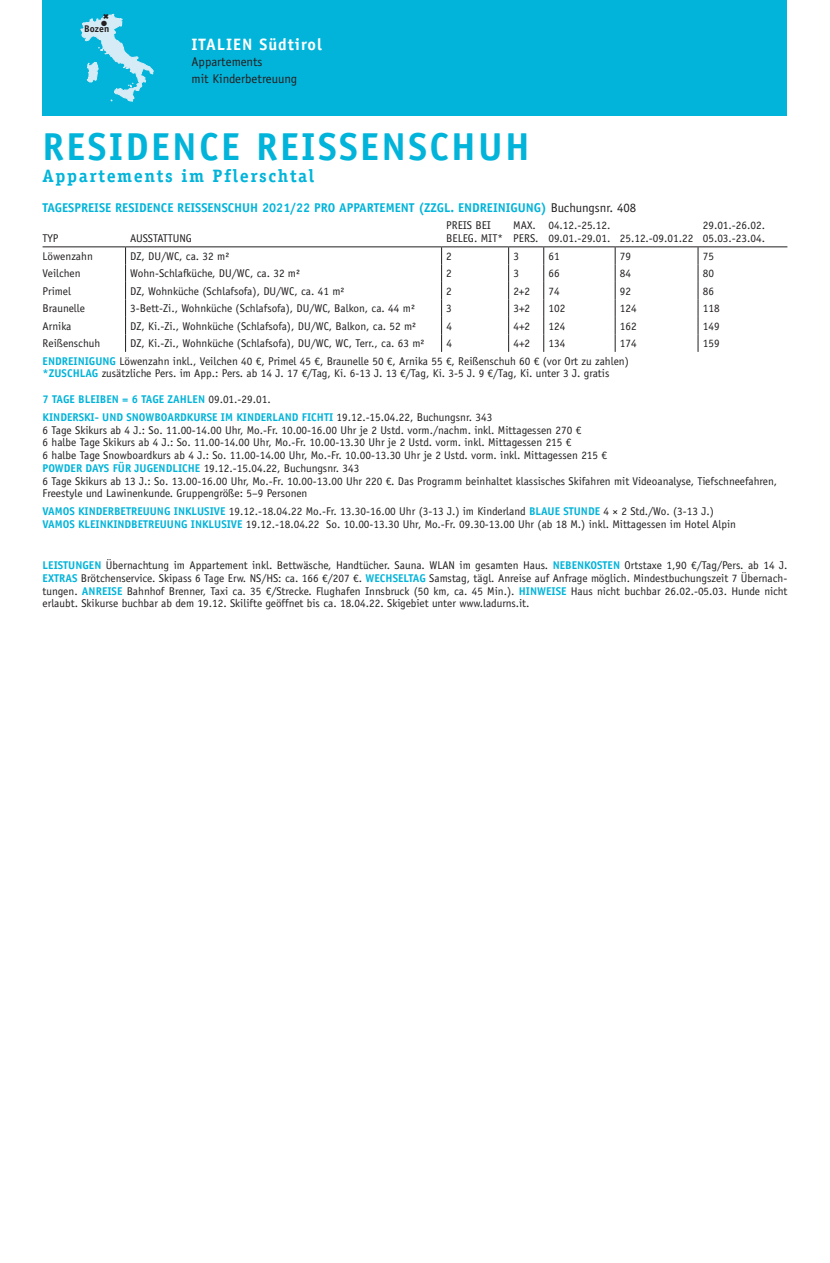
<style>
.page{position:relative;width:830px;height:1263px;background:#fff}
.page>*{position:absolute;margin:0;border:0;box-sizing:border-box;transform-origin:0 0}
.t1{font:700 39px "Officina Sans Std";letter-spacing:.06em;color:#02b4da}
.t2{font:700 18px "Officina Serif Std";letter-spacing:.09em;color:#02b4da}
.t3{font:700 16.5px "Officina Sans Std";letter-spacing:.06em;color:#fff}
.t4{font:700 12.75px "Officina Sans Std";color:#02b4da}
.t5{font:12.75px "Officina Sans Std";color:#231f20}
.t6{font:11.25px/12.8px "Officina Sans Std";color:#231f20}
.t7{font:700 11.25px/17.5px "Officina Sans Std";color:#02b4da}
.t8{font:700 9.75px "Officina Sans Std";color:#231f20}
.t9{font:7.5px "Zapf Dingbats Std";color:#231f20}
.s1{font-weight:400;color:#231f20}
.s2{font-weight:700;color:#02b4da}
</style>
<div class="page">
<div style="left:43px;top:0;width:744px;height:116px;background:#02b4da"></div>
<svg style="left:125px;top:247px;width:1px;height:105px"></svg>
<hr style="left:43px;top:246px;width:82px;height:1px;background:#231f20">
<hr style="left:125px;top:246px;width:316px;height:1px;background:#231f20">
<hr style="left:441px;top:246px;width:67px;height:1px;background:#231f20">
<hr style="left:508px;top:246px;width:35px;height:1px;background:#231f20">
<hr style="left:543px;top:246px;width:72px;height:1px;background:#231f20">
<hr style="left:615px;top:246px;width:82px;height:1px;background:#231f20">
<hr style="left:697px;top:246px;width:90px;height:1px;background:#231f20">
<svg style="left:441px;top:247px;width:1px;height:105px"></svg>
<svg style="left:508px;top:247px;width:1px;height:105px"></svg>
<svg style="left:543px;top:247px;width:1px;height:105px"></svg>
<svg style="left:614px;top:246px;width:1px;height:106px"></svg>
<svg style="left:697px;top:247px;width:1px;height:105px"></svg>
<svg style="left:80px;top:13px;width:74px;height:89px"></svg>
<p class="t9" style="left:101px;top:20px;width:7px">●</p>
<p class="t8" style="left:84px;top:22px;width:26px">Bozen</p>
<h3 class="t3" style="left:191px;top:34px;width:132px">ITALIEN Südtirol</h3>
<p class="t5" style="left:191px;top:54px;width:72px">Appartements</p>
<p class="t5" style="left:191px;top:71px;width:107px">mit Kinderbetreuung</p>
<h1 class="t1" style="left:43px;top:123px;width:488px">RESIDENCE REISSENSCHUH</h1>
<h2 class="t2" style="left:43px;top:164px;width:273px">Appartements im Pflerschtal</h2>
<p class="t4" style="left:43px;top:200px;width:595px">TAGESPREISE RESIDENCE REISSENSCHUH 2021/22 PRO APPARTEMENT (ZZGL. ENDREINIGUNG) <span class="s1">Buchungsnr. 408</span></p>
<p class="t6" style="left:43px;top:232px;width:18px">TYP</p>
<p class="t6" style="left:130px;top:232px;width:63px">AUSSTATTUNG</p>
<p class="t6" style="left:446px;top:219px;width:58px">PREIS BEI<br>BELEG. MIT*</p>
<p class="t6" style="left:513px;top:219px;width:27px">MAX.<br>PERS.</p>
<p class="t6" style="left:548px;top:219px;width:146px">04.12.-25.12.<br>09.01.-29.01. 25.12.-09.01.22</p>
<p class="t6" style="left:702px;top:219px;width:64px">29.01.-26.02.<br>05.03.-23.04.</p>
<p class="t6" style="left:43px;top:250px;width:52px">Löwenzahn</p>
<p class="t6" style="left:130px;top:250px;width:100px">DZ, DU/WC, ca. 32 m²</p>
<p class="t6" style="left:446px;top:250px;width:7px">2</p>
<p class="t6" style="left:513px;top:250px;width:7px">3</p>
<p class="t6" style="left:548px;top:250px;width:13px">61</p>
<p class="t6" style="left:619px;top:250px;width:13px">79</p>
<p class="t6" style="left:702px;top:250px;width:13px">75</p>
<p class="t6" style="left:43px;top:267px;width:39px">Veilchen</p>
<p class="t6" style="left:130px;top:267px;width:171px">Wohn-Schlafküche, DU/WC, ca. 32 m²</p>
<p class="t6" style="left:446px;top:267px;width:7px">2</p>
<p class="t6" style="left:513px;top:267px;width:7px">3</p>
<p class="t6" style="left:548px;top:267px;width:13px">66</p>
<p class="t6" style="left:619px;top:267px;width:13px">84</p>
<p class="t6" style="left:702px;top:267px;width:13px">80</p>
<p class="t6" style="left:43px;top:285px;width:30px">Primel</p>
<p class="t6" style="left:130px;top:285px;width:215px">DZ, Wohnküche (Schlafsofa), DU/WC, ca. 41 m²</p>
<p class="t6" style="left:446px;top:285px;width:7px">2</p>
<p class="t6" style="left:513px;top:285px;width:18px">2+2</p>
<p class="t6" style="left:548px;top:285px;width:13px">74</p>
<p class="t6" style="left:619px;top:285px;width:13px">92</p>
<p class="t6" style="left:702px;top:285px;width:13px">86</p>
<p class="t6" style="left:43px;top:302px;width:44px">Braunelle</p>
<p class="t6" style="left:130px;top:302px;width:286px">3-Bett-Zi., Wohnküche (Schlafsofa), DU/WC, Balkon, ca. 44 m²</p>
<p class="t6" style="left:446px;top:302px;width:7px">3</p>
<p class="t6" style="left:513px;top:302px;width:18px">3+2</p>
<p class="t6" style="left:548px;top:302px;width:18px">102</p>
<p class="t6" style="left:619px;top:302px;width:18px">124</p>
<p class="t6" style="left:702px;top:302px;width:18px">118</p>
<p class="t6" style="left:43px;top:319px;width:30px">Arnika</p>
<p class="t6" style="left:130px;top:319px;width:287px">DZ, Ki.-Zi., Wohnküche (Schlafsofa), DU/WC, Balkon, ca. 52 m²</p>
<p class="t6" style="left:446px;top:319px;width:7px">4</p>
<p class="t6" style="left:513px;top:319px;width:18px">4+2</p>
<p class="t6" style="left:548px;top:319px;width:18px">124</p>
<p class="t6" style="left:619px;top:319px;width:18px">162</p>
<p class="t6" style="left:702px;top:319px;width:18px">149</p>
<p class="t6" style="left:43px;top:337px;width:59px">Reißenschuh</p>
<p class="t6" style="left:130px;top:337px;width:295px">DZ, Ki.-Zi., Wohnküche (Schlafsofa), DU/WC, WC, Terr., ca. 63 m²</p>
<p class="t6" style="left:446px;top:337px;width:7px">4</p>
<p class="t6" style="left:513px;top:337px;width:18px">4+2</p>
<p class="t6" style="left:548px;top:337px;width:18px">134</p>
<p class="t6" style="left:619px;top:337px;width:18px">174</p>
<p class="t6" style="left:702px;top:337px;width:18px">159</p>
<p class="t6" style="left:43px;top:354px;width:587px"><span class="s2">ENDREINIGUNG</span> Löwenzahn inkl., Veilchen 40 €, Primel 45 €, Braunelle 50 €, Arnika 55 €, Reißenschuh 60 € (vor Ort zu zahlen) <span class="s2">*ZUSCHLAG</span> zusätzliche Pers. im App.: Pers. ab 14 J. 17 €/Tag, Ki. 6-13 J. 13 €/Tag, Ki. 3-5 J. 9 €/Tag, Ki. unter 3 J. gratis</p>
<p class="t7" style="left:43px;top:391px;width:451px">7 TAGE BLEIBEN = 6 TAGE ZAHLEN <span class="s1">09.01.-29.01.<br></span>KINDERSKI- UND SNOWBOARDKURSE IM KINDERLAND FICHTI <span class="s1">19.12.-15.04.22, Buchungsnr. 343</span></p>
<p class="t6" style="left:43px;top:423px;width:735px">6 Tage Skikurs ab 4 J.: So. 11.00-14.00 Uhr, Mo.-Fr. 10.00-16.00 Uhr je 2 Ustd. vorm./nachm. inkl. Mittagessen 270 €<br>6 halbe Tage Skikurs ab 4 J.: So. 11.00-14.00 Uhr, Mo.-Fr. 10.00-13.30 Uhr je 2 Ustd. vorm. inkl. Mittagessen 215 €<br>6 halbe Tage Snowboardkurs ab 4 J.: So. 11.00-14.00 Uhr, Mo.-Fr. 10.00-13.30 Uhr je 2 Ustd. vorm. inkl. Mittagessen 215 €<br><span class="s2">POWDER DAYS FÜR JUGENDLICHE</span> 19.12.-15.04.22, Buchungsnr. 343<br>6 Tage Skikurs ab 13 J.: So. 13.00-16.00 Uhr, Mo.-Fr. 10.00-13.00 Uhr 220 €. Das Programm beinhaltet klassisches Skifahren mit Videoanalyse, Tiefschneefahren, Freestyle und Lawinenkunde. Gruppengröße: 5–9 Personen</p>
<p class="t6" style="left:43px;top:505px;width:694px"><span class="s2">VAMOS KINDERBETREUUNG INKLUSIVE</span> 19.12.-18.04.22 Mo.-Fr. 13.30-16.00 Uhr (3-13 J.) im Kinderland <span class="s2">BLAUE STUNDE</span> 4 × 2 Std./Wo. (3-13 J.)<br><span class="s2">VAMOS KLEINKINDBETREUUNG INKLUSIVE</span> 19.12.-18.04.22 So. 10.00-13.30 Uhr, Mo.-Fr. 09.30-13.00 Uhr (ab 18 M.) inkl. Mittagessen im Hotel Alpin</p>
<p class="t6" style="left:43px;top:559px;width:746px;text-align:justify"><span class="s2">LEISTUNGEN</span> Übernachtung im Appartement inkl. Bettwäsche, Handtücher. Sauna. WLAN im gesamten Haus. <span class="s2">NEBENKOSTEN</span> Ortstaxe 1,90 €/Tag/Pers. ab 14 J.<br><span class="s2">EXTRAS</span> Brötchenservice. Skipass 6 Tage Erw. NS/HS: ca. 166 €/207 €. <span class="s2">WECHSELTAG</span> Samstag, tägl. Anreise auf Anfrage möglich. Mindestbuchungszeit 7 Übernach&shy;tungen. <span class="s2">ANREISE</span> Bahnhof Brenner, Taxi ca. 35 €/Strecke. Flughafen Innsbruck (50 km, ca. 45 Min.). <span class="s2">HINWEISE</span> Haus nicht buchbar 26.02.-05.03. Hunde nicht erlaubt. Skikurse buchbar ab dem 19.12. Skilifte geöffnet bis ca. 18.04.22. Skigebiet unter www.ladurns.it.</p>
</div>
